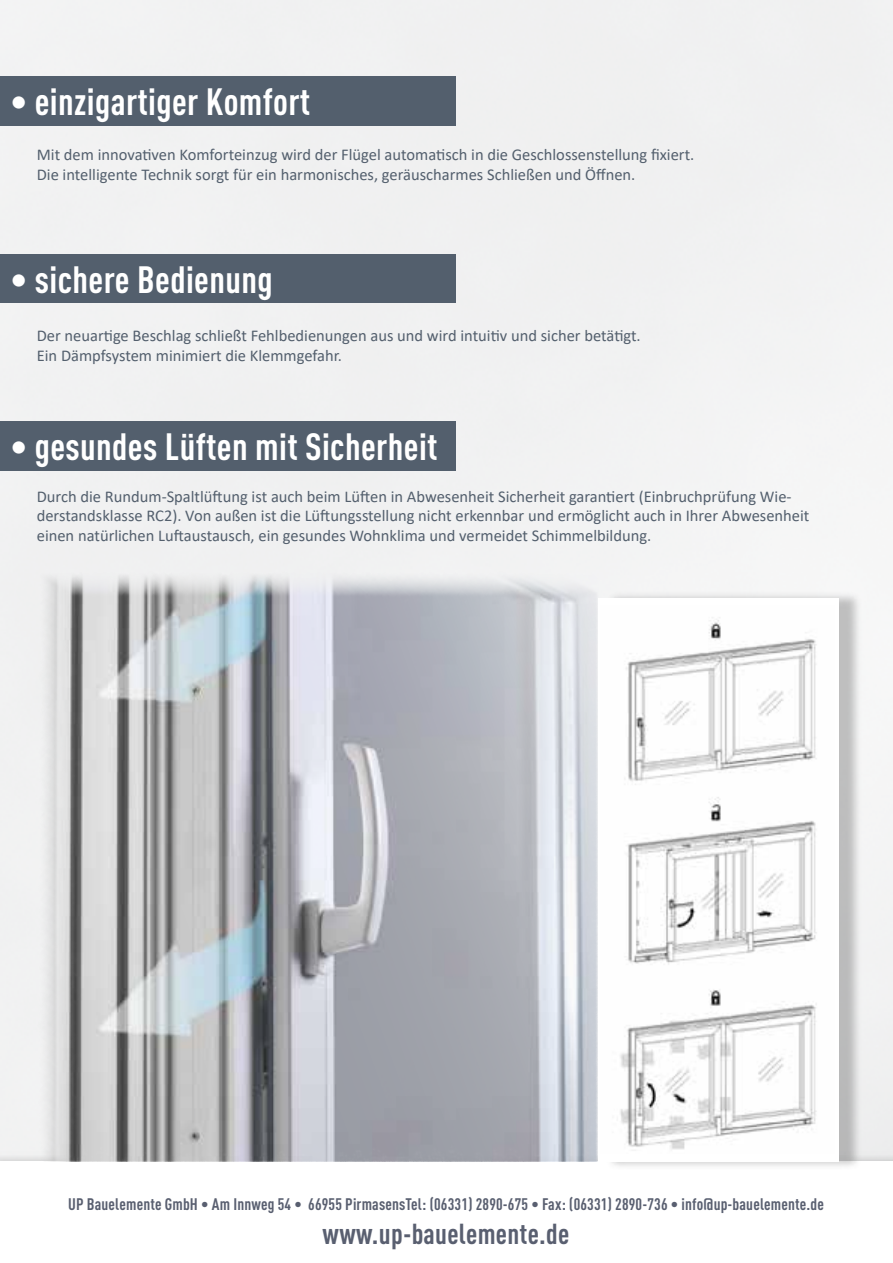
<style>
.page{position:relative;width:893px;height:1263px;background:#fff}
.page>*{position:absolute;margin:0;border:0;box-sizing:border-box;transform-origin:0 0}
.t1{font:700 37.5px "DIN Cond";letter-spacing:.01em;color:#fff}
.t2{font:700 28.5px "DIN Cond";letter-spacing:.01em;color:#595f70}
.t3{font:16.5px/19.5px "Calibri";color:#535f6d}
.t4{font:700 16.5px "DIN Cond";letter-spacing:.01em;color:#595f70}
</style>
<div class="page">
<div style="left:0;top:0;width:893px;height:1151px;background:#f1f1f2"></div>
<div style="left:0;top:77px;width:455px;height:48px;background:#535f6d"></div>
<div style="left:0;top:254px;width:455px;height:48px;background:#535f6d"></div>
<div style="left:0;top:268px;width:455px;height:35px;background:#535f6d"></div>
<div style="left:0;top:422px;width:455px;height:48px;background:#535f6d"></div>
<div style="left:0;top:435px;width:455px;height:36px;background:#535f6d"></div>
<img style="left:36px;top:568px;width:562px;height:593px">
<div style="left:605px;top:590px;width:257px;height:580px;background:#000;opacity:.23"></div>
<div style="left:598px;top:598px;width:241px;height:563px;background:#fff"></div>
<img style="left:620px;top:617px;width:197px;height:533px">
<h1 class="t1" style="left:11px;top:79px;width:301px">• einzigartiger Komfort</h1>
<p class="t3" style="left:37px;top:144px;width:659px">Mit dem innovativen Komforteinzug wird der Flügel automatisch in die Geschlossenstellung fixiert.<br>Die intelligente Technik sorgt für ein harmonisches, geräuscharmes Schließen und Öffnen.</p>
<h1 class="t1" style="left:11px;top:256px;width:264px">• sichere Bedienung</h1>
<p class="t3" style="left:37px;top:325px;width:605px">Der neuartige Beschlag schließt Fehlbedienungen aus und wird intuitiv und sicher betätigt.<br>Ein Dämpfsystem minimiert die Klemmgefahr.</p>
<h1 class="t1" style="left:11px;top:424px;width:428px">• gesundes Lüften mit Sicherheit</h1>
<p class="t3" style="left:37px;top:486px;width:774px">Durch die Rundum-Spaltlüftung ist auch beim Lüften in Abwesenheit Sicherheit garantiert (Einbruchprüfung Wie&shy;derstandsklasse RC2). Von außen ist die Lüftungsstellung nicht erkennbar und ermöglicht auch in Ihrer Abwesenheit einen natürlichen Luftaustausch, ein gesundes Wohnklima und vermeidet Schimmelbildung.</p>
<p class="t4" style="left:68px;top:1194px;width:757px">UP Bauelemente GmbH • Am Innweg 54 • 66955 PirmasensTel: (06331) 2890-675 • Fax: (06331) 2890-736 • info@up-bauelemente.de</p>
<h2 class="t2" style="left:323px;top:1216px;width:248px">www.up-bauelemente.de</h2>
</div>
